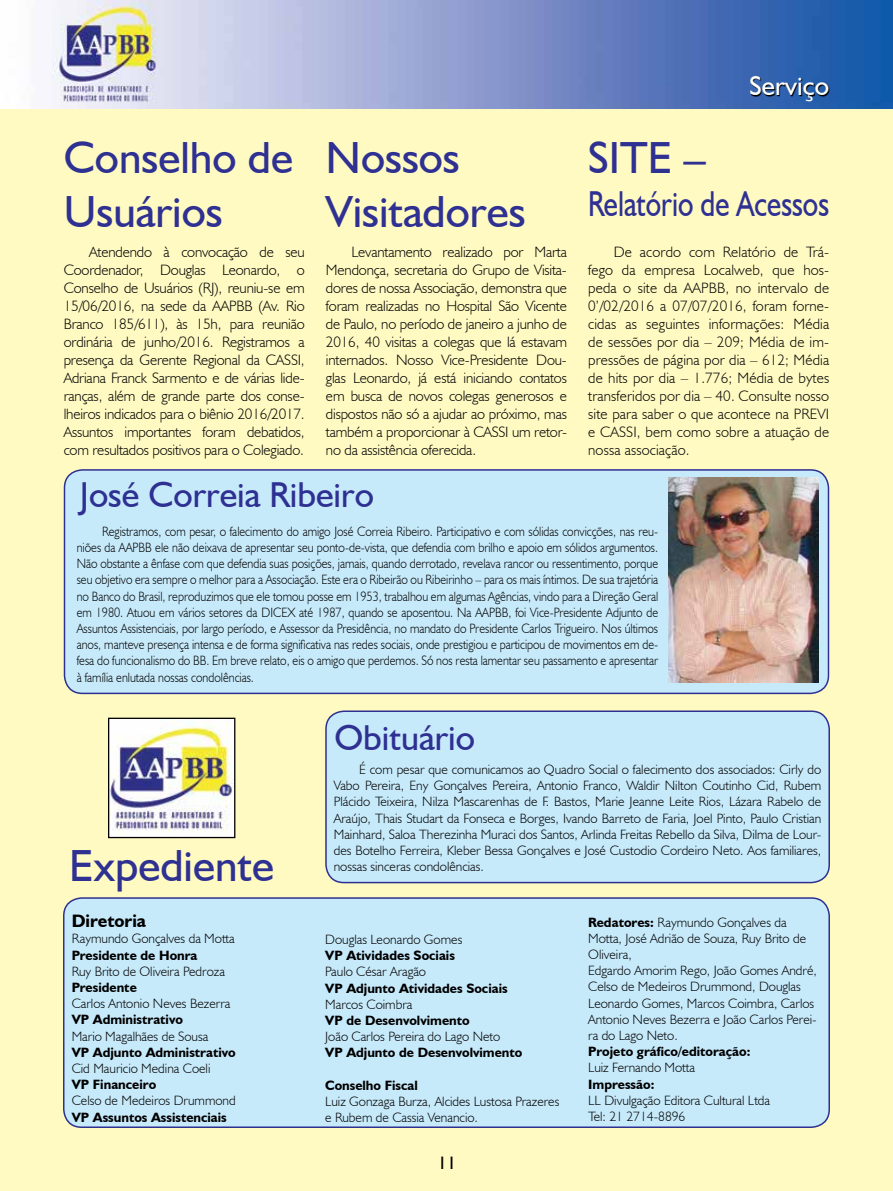
<style>
.page{position:relative;width:893px;height:1191px;background:#fff}
.page>*{position:absolute;margin:0;border:0;box-sizing:border-box;transform-origin:0 0}
.t1{font:45px/54px "Humanist 521 BT";color:#2e3092}
.t2{font:36px "Humanist 521 BT";color:#2e3092}
.t3{font:36px "Humanist 521 BT";color:#2e3092;scale:.8 1}
.t4{font:27px "Humanist 521 BT";color:#fff}
.t5{font:700 18px "Humanist 521 BT";color:#000}
.t6{font:18px "Humanist 521 BT";color:#000}
.t7{font:300 15px/18px "Humanist 521 BT";letter-spacing:-.01em;color:#000;text-align:justify}
.t8{font:300 13.5px/16.2px "Humanist 521 BT";color:#000}
.t9{font:300 13.5px/16.2px "Humanist 521 BT";color:#000;text-align:justify;scale:.9 1}
.t10{font:700 13.5px "Humanist 521 BT";color:#000}
.s1{font-weight:700}
</style>
<div class="page">
<div style="left:0;top:108px;width:893px;height:1083px;background:#fffac2"></div>
<div style="left:64px;top:470px;width:764px;height:223px;background:#c7eafb;border-radius:18px"></div>
<div style="left:64px;top:469px;width:765px;height:225px;border:2px solid #2e3092;border-radius:18px"></div>
<div style="left:64px;top:898px;width:765px;height:229px;background:#c7eafb;border-radius:18px"></div>
<div style="left:63px;top:897px;width:767px;height:231px;border:2px solid #2e3092;border-radius:18px"></div>
<div style="left:326px;top:711px;width:503px;height:171px;background:#c7eafb;border-radius:18px"></div>
<div style="left:325px;top:710px;width:505px;height:173px;border:2px solid #2e3092;border-radius:18px"></div>
<img style="left:51px;top:0;width:842px;height:108px">
<svg style="left:751px;top:77px;width:78px;height:21px;background:#1f447b"></svg>
<img style="left:110px;top:719px;width:123px;height:117px">
<div style="left:108px;top:717px;width:127px;height:121px;border:1px solid #000"></div>
<img style="left:668px;top:477px;width:150px;height:206px">
<h1 class="t1" style="left:64px;top:129px;width:231px">Conselho de<br>Usuários</h1>
<p class="t7" style="left:64px;top:242px;width:243px;text-indent:26px">Atendendo à convocação de seu Coordenador, Douglas Leonardo, o Conselho de Usuários (RJ), reuniu-se em 15/06/2016, na sede da AAPBB (Av. Rio Branco 185/611), às 15h, para reunião ordinária de junho/2016. Registramos a presença da Gerente Regional da CASSI, Adriana Franck Sarmento e de várias lide&shy;ranças, além de grande parte dos conse&shy;lheiros indicados para o biênio 2016/2017.<br>Assuntos importantes foram debatidos, com resultados positivos para o Colegiado.</p>
<h1 class="t1" style="left:326px;top:129px;width:201px">Nossos<br>Visitadores</h1>
<p class="t7" style="left:326px;top:242px;width:243px;text-indent:26px">Levantamento realizado por Marta Mendonça, secretaria do Grupo de Visita&shy;dores de nossa Associação, demonstra que foram realizadas no Hospital São Vicente de Paulo, no período de janeiro a junho de 2016, 40 visitas a colegas que lá estavam internados. Nosso Vice-Presidente Dou&shy;glas Leonardo, já está iniciando contatos em busca de novos colegas generosos e dispostos não só a ajudar ao próximo, mas também a proporcionar à CASSI um retor&shy;no da assistência oferecida.</p>
<h3 class="t4" style="left:749px;top:69px;width:81px">Serviço</h3>
<h1 class="t1" style="left:588px;top:129px;width:119px">SITE –</h1>
<h2 class="t3" style="left:588px;top:181px;width:303px">Relatório de Acessos</h2>
<p class="t7" style="left:588px;top:242px;width:243px;text-indent:26px">De acordo com Relatório de Trá&shy;fego da empresa Localweb, que hos&shy;peda o site da AAPBB, no intervalo de 0’/02/2016 a 07/07/2016, foram forne&shy;cidas as seguintes informações: Média de sessões por dia – 209; Média de im&shy;pressões de página por dia – 612; Média de hits por dia – 1.776; Média de bytes transferidos por dia – 40. Consulte nosso site para saber o que acontece na PREVI e CASSI, bem como sobre a atuação de nossa associação.</p>
<h2 class="t2" style="left:80px;top:472px;width:296px">José Correia Ribeiro</h2>
<p class="t9" style="left:77px;top:523px;width:648px;text-indent:26px">Registramos, com pesar, o falecimento do amigo José Correia Ribeiro. Participativo e com sólidas convicções, nas reu&shy;niões da AAPBB ele não deixava de apresentar seu ponto-de-vista, que defendia com brilho e apoio em sólidos argumentos.<br>Não obstante a ênfase com que defendia suas posições, jamais, quando derrotado, revelava rancor ou ressentimento, porque seu objetivo era sempre o melhor para a Associação. Este era o Ribeirão ou Ribeirinho – para os mais íntimos. De sua trajetória no Banco do Brasil, reproduzimos que ele tomou posse em 1953, trabalhou em algumas Agências, vindo para a Direção Geral em 1980. Atuou em vários setores da DICEX até 1987, quando se aposentou. Na AAPBB, foi Vice-Presidente Adjunto de Assuntos Assistenciais, por largo período, e Assessor da Presidência, no mandato do Presidente Carlos Trigueiro. Nos últimos anos, manteve presença intensa e de forma significativa nas redes sociais, onde prestigiou e participou de movimentos em de&shy;fesa do funcionalismo do BB. Em breve relato, eis o amigo que perdemos. Só nos resta lamentar seu passamento e apresentar à família enlutada nossas condolências.</p>
<h1 class="t1" style="left:69px;top:838px;width:206px">Expediente</h1>
<p class="t5" style="left:72px;top:909px;width:76px">Diretoria</p>
<p class="t8" style="left:72px;top:930px;width:164px">Raymundo Gonçalves da Motta</p>
<p class="t10" style="left:72px;top:946px;width:127px">Presidente de Honra</p>
<p class="t8" style="left:72px;top:962px;width:155px">Ruy Brito de Oliveira Pedroza</p>
<p class="t10" style="left:72px;top:979px;width:67px">Presidente</p>
<p class="t8" style="left:72px;top:995px;width:160px">Carlos Antonio Neves Bezerra</p>
<p class="t10" style="left:72px;top:1011px;width:113px">VP Administrativo</p>
<p class="t8" style="left:72px;top:1027px;width:138px">Mario Magalhães de Sousa</p>
<p class="t10" style="left:72px;top:1043px;width:166px">VP Adjunto Administrativo</p>
<p class="t8" style="left:72px;top:1060px;width:140px">Cid Mauricio Medina Coeli</p>
<p class="t10" style="left:72px;top:1076px;width:86px">VP Financeiro</p>
<p class="t8" style="left:72px;top:1092px;width:165px">Celso de Medeiros Drummond</p>
<p class="t10" style="left:72px;top:1108px;width:157px">VP Assuntos Assistenciais</p>
<h2 class="t2" style="left:334px;top:715px;width:142px">Obituário</h2>
<p class="t8" style="left:334px;top:761px;width:489px;text-align:justify;text-indent:26px">É com pesar que comunicamos ao Quadro Social o falecimento dos associados: Cirly do Vabo Pereira, Eny Gonçalves Pereira, Antonio Franco, Waldir Nilton Coutinho Cid, Rubem Plácido Teixeira, Nilza Mascarenhas de F. Bastos, Marie Jeanne Leite Rios, Lázara Rabelo de Araújo, Thais Studart da Fonseca e Borges, Ivando Barreto de Faria, Joel Pinto, Paulo Cristian Mainhard, Saloa Therezinha Muraci dos Santos, Arlinda Freitas Rebello da Silva, Dilma de Lour&shy;des Botelho Ferreira, Kleber Bessa Gonçalves e José Custodio Cordeiro Neto. Aos familiares, nossas sinceras condolências.</p>
<p class="t8" style="left:325px;top:931px;width:139px">Douglas Leonardo Gomes</p>
<p class="t10" style="left:325px;top:947px;width:131px">VP Atividades Sociais</p>
<p class="t8" style="left:325px;top:963px;width:102px">Paulo César Aragão</p>
<p class="t10" style="left:325px;top:979px;width:184px">VP Adjunto Atividades Sociais</p>
<p class="t8" style="left:325px;top:995px;width:89px">Marcos Coimbra</p>
<p class="t10" style="left:325px;top:1012px;width:146px">VP de Desenvolvimento</p>
<p class="t8" style="left:325px;top:1028px;width:177px">João Carlos Pereira do Lago Neto</p>
<p class="t10" style="left:325px;top:1044px;width:199px">VP Adjunto de Desenvolvimento</p>
<p class="t10" style="left:325px;top:1076px;width:94px">Conselho Fiscal</p>
<p class="t8" style="left:325px;top:1093px;width:236px">Luiz Gonzaga Burza, Alcides Lustosa Prazeres e Rubem de Cassia Venancio.</p>
<p class="t6" style="left:438px;top:1151px;width:20px">11</p>
<p class="t8" style="left:588px;top:913px;width:230px"><span class="s1">Redatores:</span> Raymundo Gonçalves da<br>Motta, José Adrião de Souza, Ruy Brito de<br>Oliveira,<br>Edgardo Amorim Rego, João Gomes André,<br>Celso de Medeiros Drummond, Douglas<br>Leonardo Gomes, Marcos Coimbra, Carlos<br>Antonio Neves Bezerra e João Carlos Perei&shy;ra do Lago Neto.</p>
<p class="t10" style="left:588px;top:1043px;width:164px">Projeto gráfico/editoração:</p>
<p class="t8" style="left:588px;top:1059px;width:108px">Luiz Fernando Motta</p>
<p class="t10" style="left:588px;top:1075px;width:68px">Impressão:</p>
<p class="t8" style="left:588px;top:1092px;width:183px">LL Divulgação Editora Cultural Ltda<br>Tel: 21 2714-8896</p>
</div>
